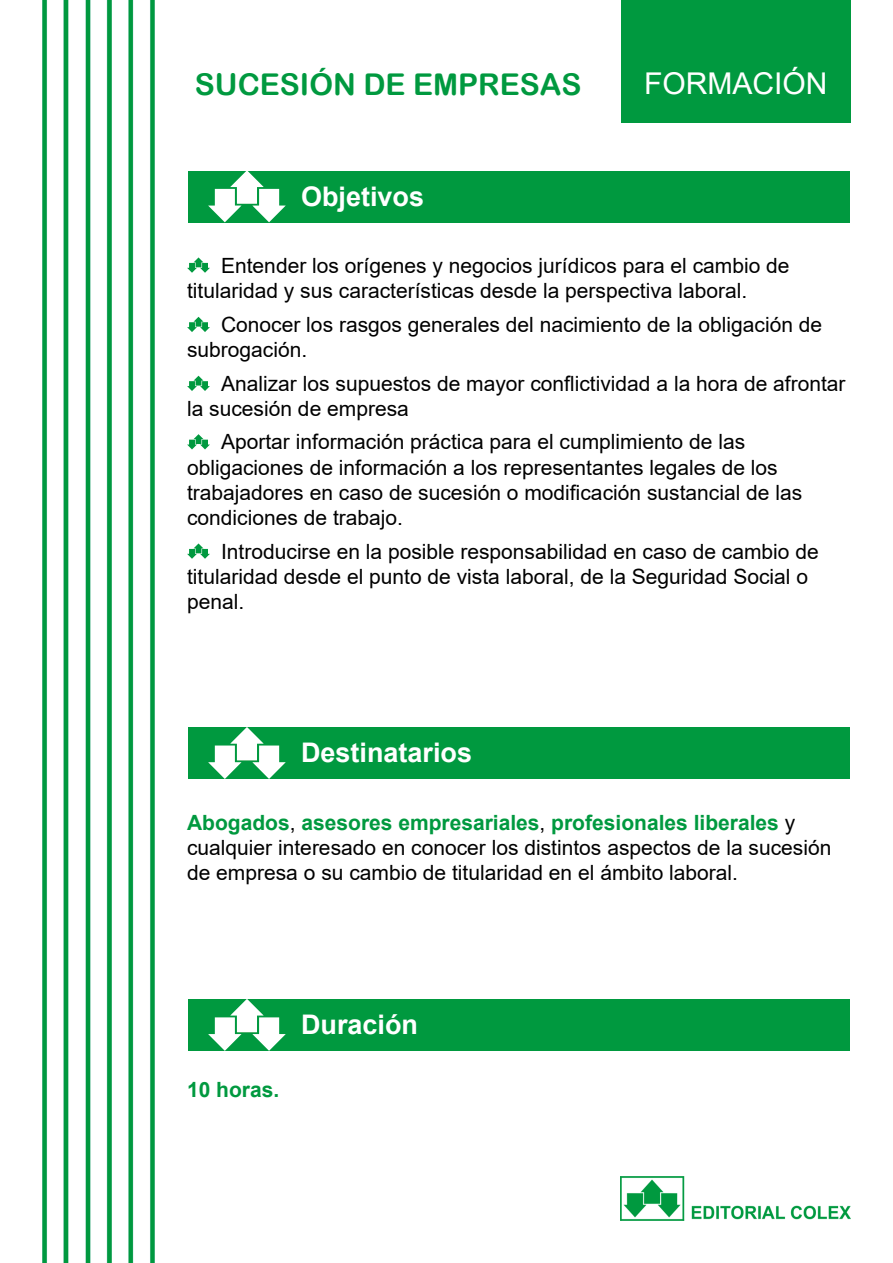
<style>
.page{position:relative;width:893px;height:1263px;background:#fff}
.page>*{position:absolute;margin:0;border:0;box-sizing:border-box;transform-origin:0 0}
.t1{font:30px "Arial Rounded MT Bold";color:#00993f}
.t2{font:30px "Arial";color:#fff}
.t3{font:700 27px "Arial";color:#fff}
.t4{font:21px/25.2px "Arial";color:#000}
.t5{font:700 21px "Arial";color:#00993f}
.s1{font-weight:700;color:#00993f}
</style>
<div class="page">
<div style="left:621px;top:0;width:229px;height:123px;background:#00993f"></div>
<img style="left:620px;top:1176px;width:230px;height:44px">
<img style="left:43px;top:0;width:112px;height:1263px">
<div style="left:188px;top:171px;width:662px;height:51px;background:#00993f"></div>
<svg style="left:208px;top:171px;width:78px;height:51px"></svg>
<svg style="left:187px;top:257px;width:23px;height:16px"></svg>
<svg style="left:187px;top:317px;width:23px;height:15px"></svg>
<svg style="left:187px;top:376px;width:23px;height:15px"></svg>
<svg style="left:187px;top:434px;width:23px;height:15px"></svg>
<svg style="left:187px;top:543px;width:23px;height:16px"></svg>
<div style="left:188px;top:727px;width:662px;height:52px;background:#00993f"></div>
<div style="left:188px;top:999px;width:662px;height:52px;background:#00993f"></div>
<svg style="left:208px;top:727px;width:78px;height:52px"></svg>
<svg style="left:208px;top:999px;width:78px;height:52px"></svg>
<h1 class="t1" style="left:195px;top:67px;width:388px">SUCESIÓN DE EMPRESAS</h1>
<h1 class="t2" style="left:644px;top:63px;width:185px">FORMACIÓN</h1>
<p class="t3" style="left:301px;top:177px;width:125px">Objetivos</p>
<p class="t4" style="left:187px;top:253px;width:604px;text-indent:34px">Entender los orígenes y negocios jurídicos para el cambio de titularidad y sus características desde la perspectiva laboral.</p>
<p class="t4" style="left:187px;top:312px;width:637px;text-indent:34px">Conocer los rasgos generales del nacimiento de la obligación de subrogación.</p>
<p class="t4" style="left:187px;top:370px;width:660px;text-indent:34px">Analizar los supuestos de mayor conflictividad a la hora de afrontar la sucesión de empresa</p>
<p class="t4" style="left:187px;top:429px;width:617px;text-indent:34px">Aportar información práctica para el cumplimiento de las obligaciones de información a los representantes legales de los trabajadores en caso de sucesión o modificación sustancial de las condiciones de trabajo.</p>
<p class="t4" style="left:187px;top:539px;width:633px;text-indent:34px">Introducirse en la posible responsabilidad en caso de cambio de titularidad desde el punto de vista laboral, de la Seguridad Social o penal.</p>
<p class="t3" style="left:301px;top:734px;width:173px">Destinatarios</p>
<p class="t4" style="left:187px;top:809px;width:646px"><span class="s1">Abogados</span>, <span class="s1">asesores empresariales</span>, <span class="s1">profesionales liberales</span> y cualquier interesado en conocer los distintos aspectos de la sucesión de empresa o su cambio de titularidad en el ámbito laboral.</p>
<p class="t5" style="left:187px;top:1075px;width:94px">10 horas.</p>
<p class="t3" style="left:301px;top:1006px;width:119px">Duración</p>
</div>
